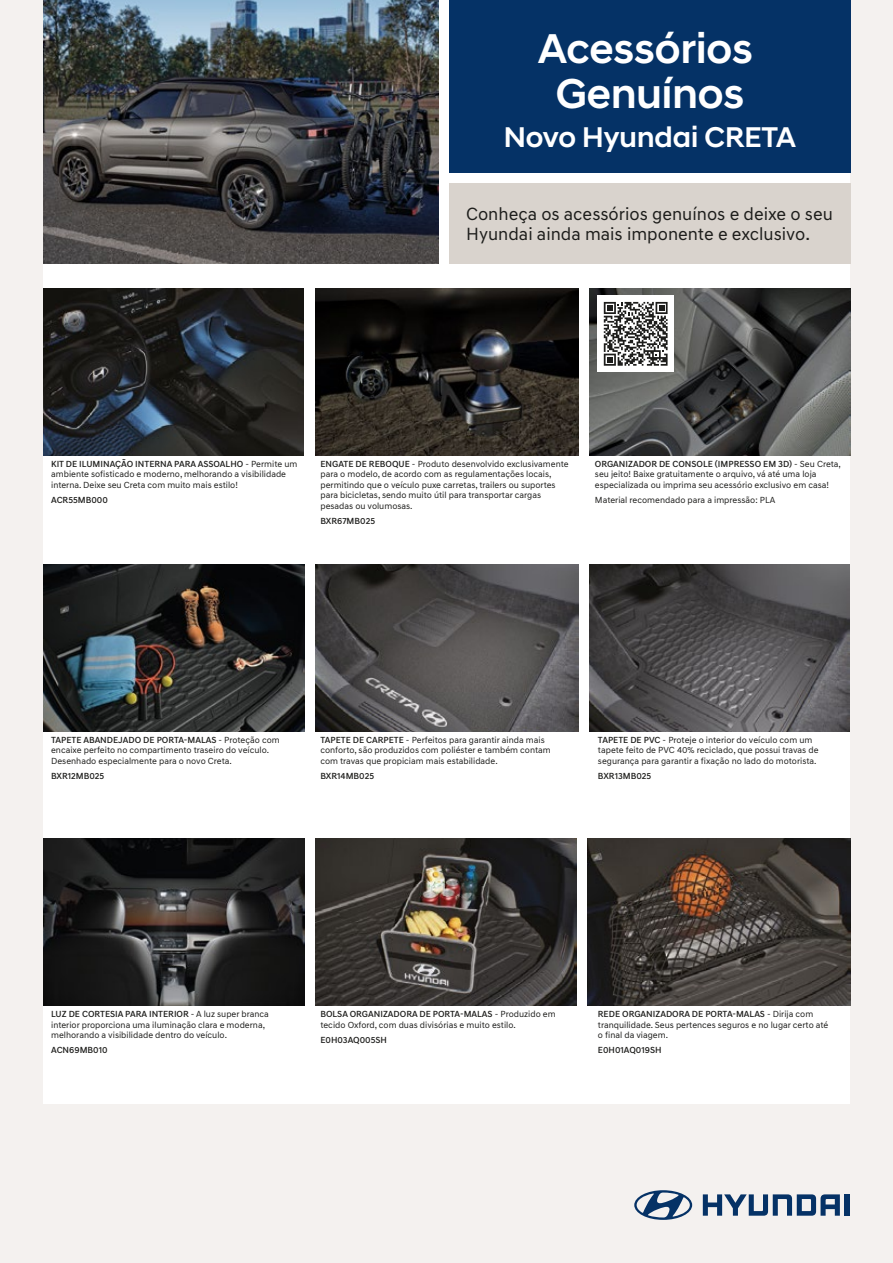
<style>
.page{position:relative;width:893px;height:1263px;background:#f4f1ef}
.page>*{position:absolute;margin:0;border:0;box-sizing:border-box;transform-origin:0 0}
.t1{font:500 42.45px/45.2px "Hyundai Sans Head";color:#fff;text-align:center}
.t2{font:500 29.1px "Hyundai Sans Head";color:#fff}
.t3{font:18px/20.2px "Hyundai Sans Text";color:#1d1d1b}
.t4{font:9px/10.5px "Hyundai Sans Text";color:#1d1d1b}
.t5{font:500 9px "Hyundai Sans Text";color:#1d1d1b}
.s1{font-weight:500}
</style>
<div class="page">
<svg style="left:703px;top:1194px;width:137px;height:22px"></svg>
<div style="left:845px;top:1194px;width:5px;height:22px;background:#053266"></div>
<svg style="left:634px;top:1190px;width:58px;height:30px"></svg>
<div style="left:43px;top:0;width:807px;height:1104px;background:#fff"></div>
<img style="left:315px;top:838px;width:262px;height:167px">
<img style="left:587px;top:838px;width:263px;height:167px">
<div style="left:449px;top:0;width:401px;height:172px;background:#053266"></div>
<div style="left:449px;top:183px;width:401px;height:81px;background:#d9d3cd"></div>
<img style="left:43px;top:288px;width:261px;height:167px">
<img style="left:315px;top:288px;width:263px;height:167px">
<img style="left:590px;top:288px;width:260px;height:167px">
<img style="left:43px;top:564px;width:261px;height:167px">
<img style="left:315px;top:564px;width:263px;height:167px">
<img style="left:589px;top:564px;width:261px;height:167px">
<img style="left:43px;top:838px;width:261px;height:167px">
<img style="left:43px;top:0;width:395px;height:264px">
<div style="left:597px;top:296px;width:77px;height:76px;background:#fff"></div>
<svg style="left:604px;top:302px;width:64px;height:64px"></svg>
<h1 class="t1" style="left:538px;top:26px;width:216px">Acessórios<br>Genuínos</h1>
<h2 class="t2" style="left:504px;top:119px;width:294px">Novo Hyundai CRETA</h2>
<h3 class="t3" style="left:466px;top:203px;width:368px">Conheça os acessórios genuínos e deixe o seu<br>Hyundai ainda mais imponente e exclusivo.</h3>
<p class="t4" style="left:51px;top:458px;width:248px"><span class="s1">KIT DE ILUMINAÇÃO INTERNA PARA ASSOALHO</span> - Permite um ambiente sofisticado e moderno, melhorando a visibilidade interna. Deixe seu Creta com muito mais estilo!</p>
<p class="t5" style="left:51px;top:494px;width:58px">ACR55MB000</p>
<p class="t4" style="left:320px;top:458px;width:250px"><span class="s1">ENGATE DE REBOQUE</span> - Produto desenvolvido exclusivamente para o modelo, de acordo com as regulamentações locais, permitindo que o veículo puxe carretas, trailers ou suportes para bicicletas, sendo muito útil para transportar cargas pesadas ou volumosas.</p>
<p class="t5" style="left:320px;top:515px;width:56px">BXR67MB025</p>
<p class="t4" style="left:595px;top:458px;width:248px"><span class="s1">ORGANIZADOR DE CONSOLE (IMPRESSO EM 3D)</span> - Seu Creta, seu jeito! Baixe gratuitamente o arquivo, vá até uma loja especializada ou imprima seu acessório exclusivo em casa!</p>
<p class="t4" style="left:595px;top:494px;width:182px">Material recomendado para a impressão: PLA</p>
<p class="t4" style="left:51px;top:734px;width:230px"><span class="s1">TAPETE ABANDEJADO DE PORTA-MALAS</span> - Proteção com encaixe perfeito no compartimento traseiro do veículo.<br>Desenhado especialmente para o novo Creta.</p>
<p class="t5" style="left:51px;top:770px;width:55px">BXR12MB025</p>
<p class="t4" style="left:320px;top:734px;width:232px"><span class="s1">TAPETE DE CARPETE</span> - Perfeitos para garantir ainda mais conforto, são produzidos com poliéster e também contam com travas que propiciam mais estabilidade.</p>
<p class="t5" style="left:320px;top:770px;width:55px">BXR14MB025</p>
<p class="t4" style="left:598px;top:734px;width:222px"><span class="s1">TAPETE DE PVC</span> - Proteje o interior do veículo com um tapete feito de PVC 40% reciclado, que possui travas de segurança para garantir a fixação no lado do motorista.</p>
<p class="t5" style="left:598px;top:770px;width:55px">BXR13MB025</p>
<p class="t4" style="left:51px;top:1009px;width:219px"><span class="s1">LUZ DE CORTESIA PARA INTERIOR</span> - A luz super branca interior proporciona uma iluminação clara e moderna, melhorando a visibilidade dentro do veículo.</p>
<p class="t5" style="left:51px;top:1044px;width:58px">ACN69MB010</p>
<p class="t4" style="left:320px;top:1009px;width:237px"><span class="s1">BOLSA ORGANIZADORA DE PORTA-MALAS</span> - Produzido em tecido Oxford, com duas divisórias e muito estilo.</p>
<p class="t5" style="left:320px;top:1034px;width:68px">E0H03AQ005SH</p>
<p class="t4" style="left:598px;top:1009px;width:232px"><span class="s1">REDE ORGANIZADORA DE PORTA-MALAS</span> - Dirija com tranquilidade. Seus pertences seguros e no lugar certo até o final da viagem.</p>
<p class="t5" style="left:598px;top:1044px;width:65px">E0H01AQ019SH</p>
</div>
